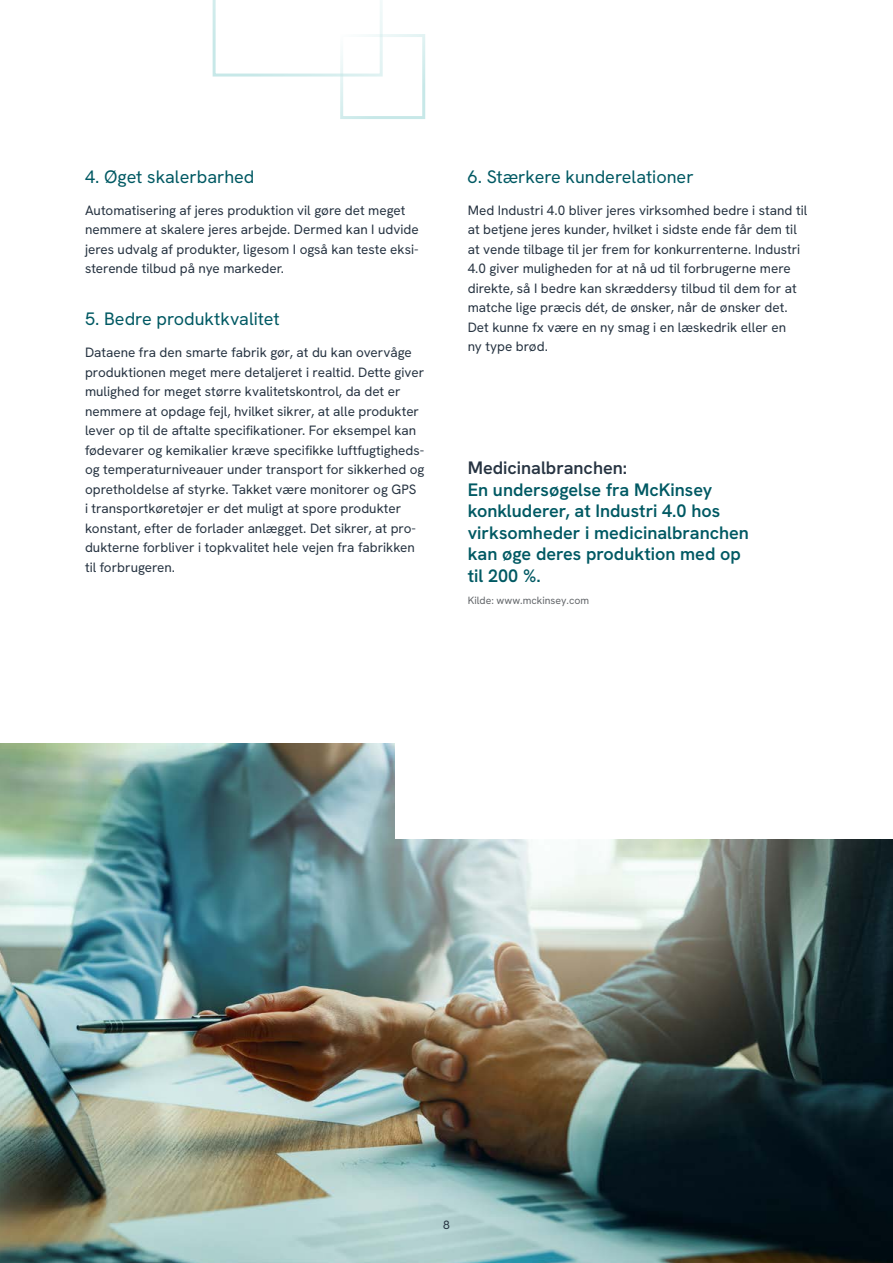
<style>
.page{position:relative;width:893px;height:1263px;background:#fff}
.page>*{position:absolute;margin:0;border:0;box-sizing:border-box;transform-origin:0 0}
.t1{font:600 18px/21.6px "Hanken Grotesk";color:#005963}
.t2{font:18px "Hanken Grotesk";color:#005963}
.t3{font:600 18px "Hanken Grotesk";color:#273442}
.t4{font:13.5px/19.5px "Hanken Grotesk";color:#273442}
.t5{font:12px "Hanken Grotesk";color:#273442}
.t6{font:10.5px "Hanken Grotesk";color:#63666a}
</style>
<div class="page">
<img style="left:0;top:743px;width:893px;height:520px">
<svg style="left:213px;top:0;width:170px;height:77px"></svg>
<div style="left:340px;top:34px;width:85px;height:85px;border:3px solid #c2e6e6"></div>
<div style="left:395px;top:731px;width:498px;height:108px;background:#fff"></div>
<h1 class="t2" style="left:85px;top:165px;width:171px">4. Øget skalerbarhed</h1>
<p class="t4" style="left:85px;top:200px;width:335px">Automatisering af jeres produktion vil gøre det meget nemmere at skalere jeres arbejde. Dermed kan I udvide jeres udvalg af produkter, ligesom I også kan teste eksi&shy;sterende tilbud på nye markeder.</p>
<h1 class="t2" style="left:85px;top:307px;width:196px">5. Bedre produktkvalitet</h1>
<p class="t4" style="left:85px;top:343px;width:341px">Dataene fra den smarte fabrik gør, at du kan overvåge produktionen meget mere detaljeret i realtid. Dette giver mulighed for meget større kvalitetskontrol, da det er nemmere at opdage fejl, hvilket sikrer, at alle produkter lever op til de aftalte specifikationer. For eksempel kan fødevarer og kemikalier kræve specifikke luftfugtigheds&shy;og temperaturniveauer under transport for sikkerhed og opretholdelse af styrke. Takket være monitorer og GPS<br>i transportkøretøjer er det muligt at spore produkter konstant, efter de forlader anlægget. Det sikrer, at pro&shy;dukterne forbliver i topkvalitet hele vejen fra fabrikken til forbrugeren.</p>
<h1 class="t2" style="left:468px;top:165px;width:227px">6. Stærkere kunderelationer</h1>
<p class="t4" style="left:468px;top:200px;width:341px">Med Industri 4.0 bliver jeres virksomhed bedre i stand til at betjene jeres kunder, hvilket i sidste ende får dem til at vende tilbage til jer frem for konkurrenterne. Industri 4.0 giver muligheden for at nå ud til forbrugerne mere direkte, så I bedre kan skræddersy tilbud til dem for at matche lige præcis dét, de ønsker, når de ønsker det.<br>Det kunne fx være en ny smag i en læskedrik eller en<br>ny type brød.</p>
<h1 class="t3" style="left:468px;top:456px;width:161px">Medicinalbranchen:</h1>
<h1 class="t1" style="left:468px;top:478px;width:283px">En undersøgelse fra McKinsey konkluderer, at Industri 4.0 hos virksomheder i medicinalbranchen kan øge deres produktion med op til 200 %.</h1>
<p class="t6" style="left:468px;top:593px;width:123px">Kilde: www.mckinsey.com</p>
<p class="t5" style="left:443px;top:1217px;width:8px">8</p>
</div>
